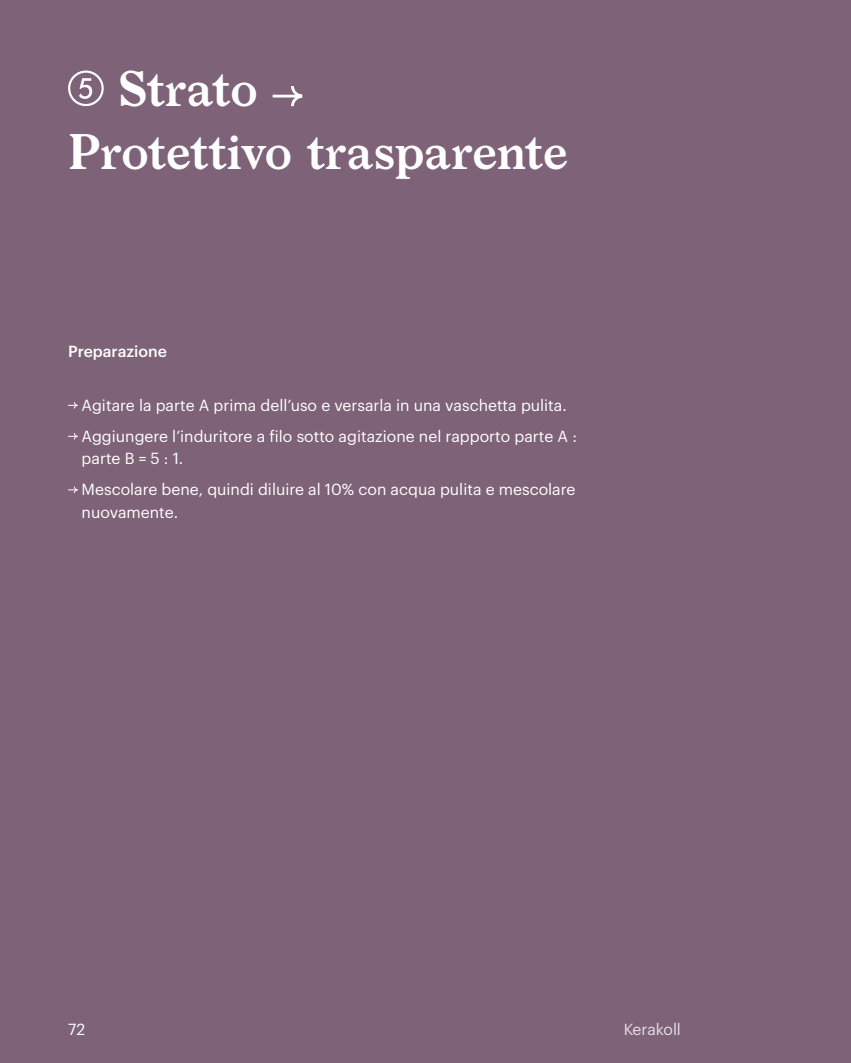
<style>
.page{position:relative;width:851px;height:1063px;background:#fff}
.page>*{position:absolute;margin:0;border:0;box-sizing:border-box;transform-origin:0 0}
.t1{font:600 48px/63px "Larish Neue";letter-spacing:-.01em;color:#fff}
.t2{font:15.75px/31px "Graphik";color:#fff}
.t3{font:500 15.75px "Graphik";color:#fff}
</style>
<div class="page">
<div style="left:0;top:0;width:850px;height:1063px;background:#7e6277"></div>
<svg style="left:68px;top:71px;width:36px;height:35px"></svg>
<hr style="left:272px;top:95px;width:30px;height:3px;background:#fff">
<svg style="left:289px;top:86px;width:14px;height:21px"></svg>
<svg style="left:68px;top:402px;width:10px;height:7px"></svg>
<svg style="left:68px;top:433px;width:10px;height:7px"></svg>
<svg style="left:68px;top:486px;width:10px;height:7px"></svg>
<h1 class="t1" style="left:68px;top:54px;width:501px;text-indent:50px">Strato<br>Protettivo trasparente</h1>
<p class="t3" style="left:68px;top:339px;width:100px">Preparazione</p>
<p class="t2" style="left:82px;top:388px;width:497px">Agitare la parte A prima dell’uso e versarla in una vaschetta pulita.<br>Aggiungere l’induritore a filo sotto agitazione nel rapporto parte A :</p>
<p class="t2" style="left:82px;top:442px;width:495px">parte B = 5 : 1.<br>Mescolare bene, quindi diluire al 10% con acqua pulita e mescolare</p>
<p class="t2" style="left:82px;top:495px;width:98px">nuovamente.</p>
<p class="t2" style="left:68px;top:1012px;width:19px">72</p>
<p class="t2" style="left:623px;top:1012px;width:59px">Kerakoll</p>
</div>
